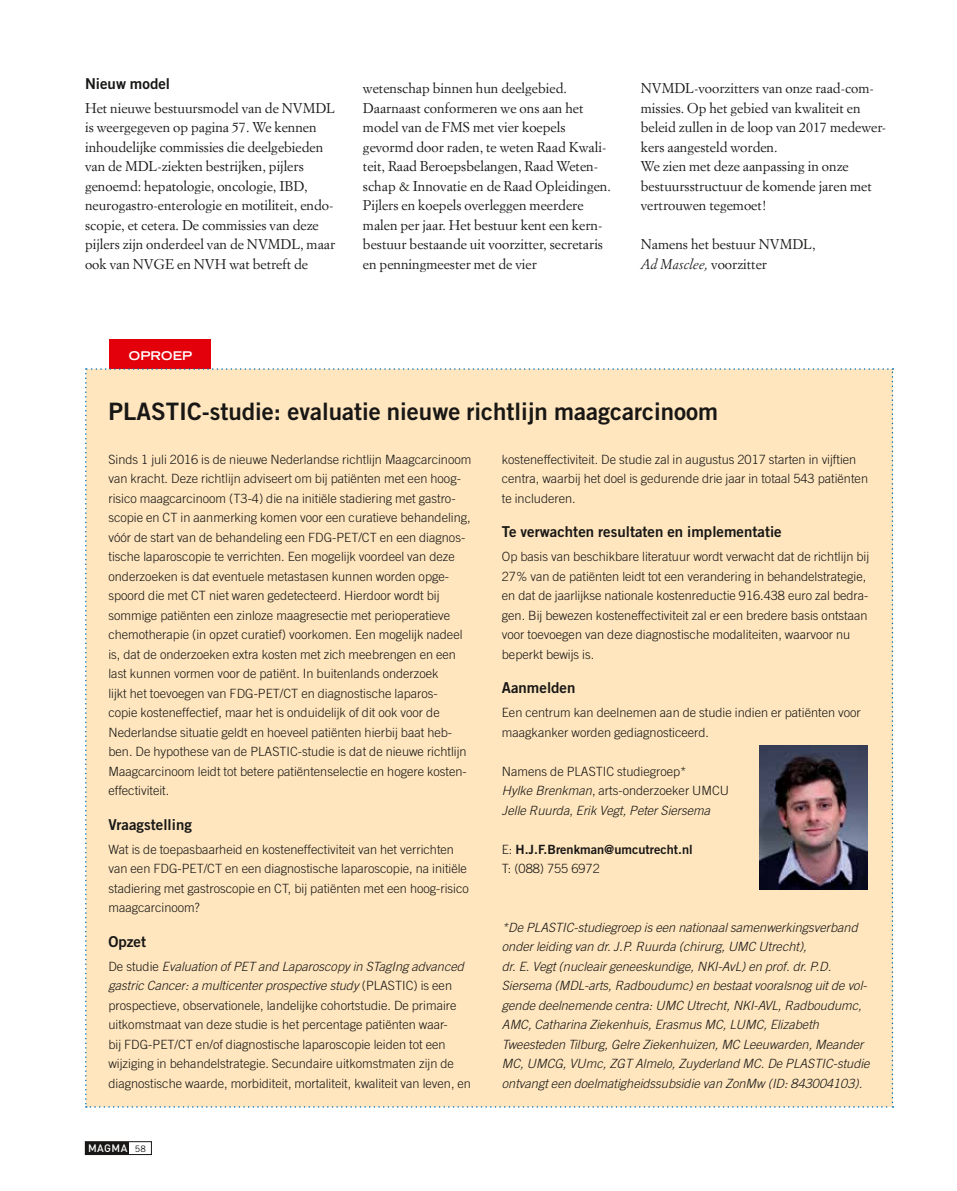
<style>
.page{position:relative;width:957px;height:1191px;background:#fff}
.page>*{position:absolute;margin:0;border:0;box-sizing:border-box;transform-origin:0 0}
.t1{font:24px "Trade Gothic Bold Two";color:#181716}
.t2{font:15px "Trade Gothic Bold Two";color:#181716}
.t3{font:13.95px/19.5px "Simoncini Garamond";color:#181716}
.t4{font:300 12.75px/19.5px "Trade Gothic";color:#181716}
.t5{font:italic 300 12.75px/19.5px "Trade Gothic";color:#181716}
.t6{font:12.75px "Trade Gothic Bold Two";color:#181716}
.t7{font:700 expanded 12px "Trade Gothic LH";letter-spacing:.01em;color:#fff}
.t8{font:500 10.65px "DIN";letter-spacing:.04em;color:#fff}
.s1{font-style:italic}
.s2{font-family:"Trade Gothic";font-weight:300}
.s3{font-family:"Trade Gothic";font-weight:400;font-size:9px;color:#181716}
</style>
<div class="page">
<div style="left:85px;top:1141px;width:67px;height:13px;border:1px solid #181716"></div>
<div style="left:85px;top:1141px;width:44px;height:13px;background:#181716"></div>
<div style="left:109px;top:339px;width:102px;height:30px;background:#e3000b"></div>
<div style="left:85px;top:368px;width:808px;height:739px;background:#ffe6be"></div>
<img style="left:759px;top:745px;width:108px;height:144px">
<p class="t2" style="left:85px;top:74px;width:87px">Nieuw model</p>
<p class="t3" style="left:85px;top:98px;width:252px">Het nieuwe bestuursmodel van de NVMDL is weergegeven op pagina 57. We kennen inhoudelijke commissies die deelgebieden van de MDL-ziekten bestrijken, pijlers genoemd: hepatologie, oncologie, IBD, neurogastro-enterologie en motiliteit, endo&shy;scopie, et cetera. De commissies van deze pijlers zijn onderdeel van de NVMDL, maar ook van NVGE en NVH wat betreft de</p>
<p class="t3" style="left:363px;top:78px;width:249px">wetenschap binnen hun deelgebied.<br>Daarnaast conformeren we ons aan het model van de FMS met vier koepels gevormd door raden, te weten Raad Kwali&shy;teit, Raad Beroepsbelangen, Raad Weten&shy;schap &amp; Innovatie en de Raad Opleidingen.<br>Pijlers en koepels overleggen meerdere malen per jaar. Het bestuur kent een kern&shy;bestuur bestaande uit voorzitter, secretaris en penningmeester met de vier</p>
<p class="t3" style="left:641px;top:78px;width:247px">NVMDL-voorzitters van onze raad-com&shy;missies. Op het gebied van kwaliteit en beleid zullen in de loop van 2017 medewer&shy;kers aangesteld worden.<br>We zien met deze aanpassing in onze bestuursstructuur de komende jaren met vertrouwen tegemoet!</p>
<p class="t3" style="left:641px;top:234px;width:176px">Namens het bestuur NVMDL,<br><span class="s1">Ad Masclee,</span> voorzitter</p>
<p class="t7" style="left:129px;top:347px;width:65px">OPROEP</p>
<h1 class="t1" style="left:108px;top:397px;width:611px">PLASTIC-studie: evaluatie nieuwe richtlijn maagcarcinoom</h1>
<p class="t4" style="left:108px;top:449px;width:364px">Sinds 1 juli 2016 is de nieuwe Nederlandse richtlijn Maagcarcinoom van kracht. Deze richtlijn adviseert om bij patiënten met een hoog&shy;risico maagcarcinoom (T3-4) die na initiële stadiering met gastro&shy;scopie en CT in aanmerking komen voor een curatieve behandeling, vóór de start van de behandeling een FDG-PET/CT en een diagnos&shy;tische laparoscopie te verrichten. Een mogelijk voordeel van deze onderzoeken is dat eventuele metastasen kunnen worden opge&shy;spoord die met CT niet waren gedetecteerd. Hierdoor wordt bij sommige patiënten een zinloze maagresectie met perioperatieve chemotherapie (in opzet curatief) voorkomen. Een mogelijk nadeel is, dat de onderzoeken extra kosten met zich meebrengen en een last kunnen vormen voor de patiënt. In buitenlands onderzoek<br>lijkt het toevoegen van FDG-PET/CT en diagnostische laparos-<br>copie kosteneffectief, maar het is onduidelijk of dit ook voor de Nederlandse situatie geldt en hoeveel patiënten hierbij baat heb&shy;ben. De hypothese van de PLASTIC-studie is dat de nieuwe richtlijn Maagcarcinoom leidt tot betere patiëntenselectie en hogere kosten&shy;effectiviteit.</p>
<p class="t2" style="left:108px;top:815px;width:85px">Vraagstelling</p>
<p class="t4" style="left:108px;top:839px;width:362px">Wat is de toepasbaarheid en kosteneffectiviteit van het verrichten van een FDG-PET/CT en een diagnostische laparoscopie, na initiële stadiering met gastroscopie en CT, bij patiënten met een hoog-risico maagcarcinoom?</p>
<p class="t2" style="left:108px;top:932px;width:39px">Opzet</p>
<p class="t4" style="left:108px;top:956px;width:364px">De studie <span class="s1">Evaluation of PET and Laparoscopy in STagIng advanced gastric Cancer: a multicenter prospective study</span> (PLASTIC) is een prospectieve, observationele, landelijke cohortstudie. De primaire uitkomstmaat van deze studie is het percentage patiënten waar-<br>bij FDG-PET/CT en/of diagnostische laparoscopie leiden tot een wijziging in behandelstrategie. Secundaire uitkomstmaten zijn de diagnostische waarde, morbiditeit, mortaliteit, kwaliteit van leven, en</p>
<p class="t4" style="left:502px;top:449px;width:368px">kosteneffectiviteit. De studie zal in augustus 2017 starten in vijftien centra, waarbij het doel is gedurende drie jaar in totaal 543 patiënten te includeren.</p>
<p class="t2" style="left:502px;top:522px;width:281px">Te verwachten resultaten en implementatie</p>
<p class="t4" style="left:502px;top:547px;width:369px">Op basis van beschikbare literatuur wordt verwacht dat de richtlijn bij 27% van de patiënten leidt tot een verandering in behandelstrategie, en dat de jaarlijkse nationale kostenreductie 916.438 euro zal bedra&shy;gen. Bij bewezen kosteneffectiviteit zal er een bredere basis ontstaan voor toevoegen van deze diagnostische modaliteiten, waarvoor nu beperkt bewijs is.</p>
<p class="t2" style="left:502px;top:678px;width:75px">Aanmelden</p>
<p class="t4" style="left:502px;top:703px;width:360px">Een centrum kan deelnemen aan de studie indien er patiënten voor maagkanker worden gediagnosticeerd.</p>
<p class="t4" style="left:502px;top:761px;width:229px">Namens de PLASTIC studiegroep*<br><span class="s1">Hylke Brenkman</span>, arts-onderzoeker UMCU<br><span class="s1">Jelle Ruurda</span>, <span class="s1">Erik Vegt, Peter Siersema</span></p>
<p class="t6" style="left:502px;top:841px;width:192px"><span class="s2">E:</span> H.J.F.Brenkman@umcutrecht.nl</p>
<p class="t4" style="left:502px;top:859px;width:99px">T: (088) 755 6972</p>
<p class="t5" style="left:502px;top:917px;width:369px">*De PLASTIC-studiegroep is een nationaal samenwerkingsverband onder leiding van dr. J.P. Ruurda (chirurg, UMC Utrecht),<br>dr. E. Vegt (nucleair geneeskundige, NKI-AvL) en prof. dr. P.D.<br>Siersema (MDL-arts, Radboudumc) en bestaat vooralsnog uit de vol&shy;gende deelnemende centra: UMC Utrecht, NKI-AVL, Radboudumc, AMC, Catharina Ziekenhuis, Erasmus MC, LUMC, Elizabeth Tweesteden Tilburg, Gelre Ziekenhuizen, MC Leeuwarden, Meander MC, UMCG, VUmc, ZGT Almelo, Zuyderland MC. De PLASTIC-studie ontvangt een doelmatigheidssubsidie van ZonMw (ID: 843004103).</p>
<p class="t8" style="left:88px;top:1141px;width:59px">MAGMA <span class="s3">58</span></p>
</div>
